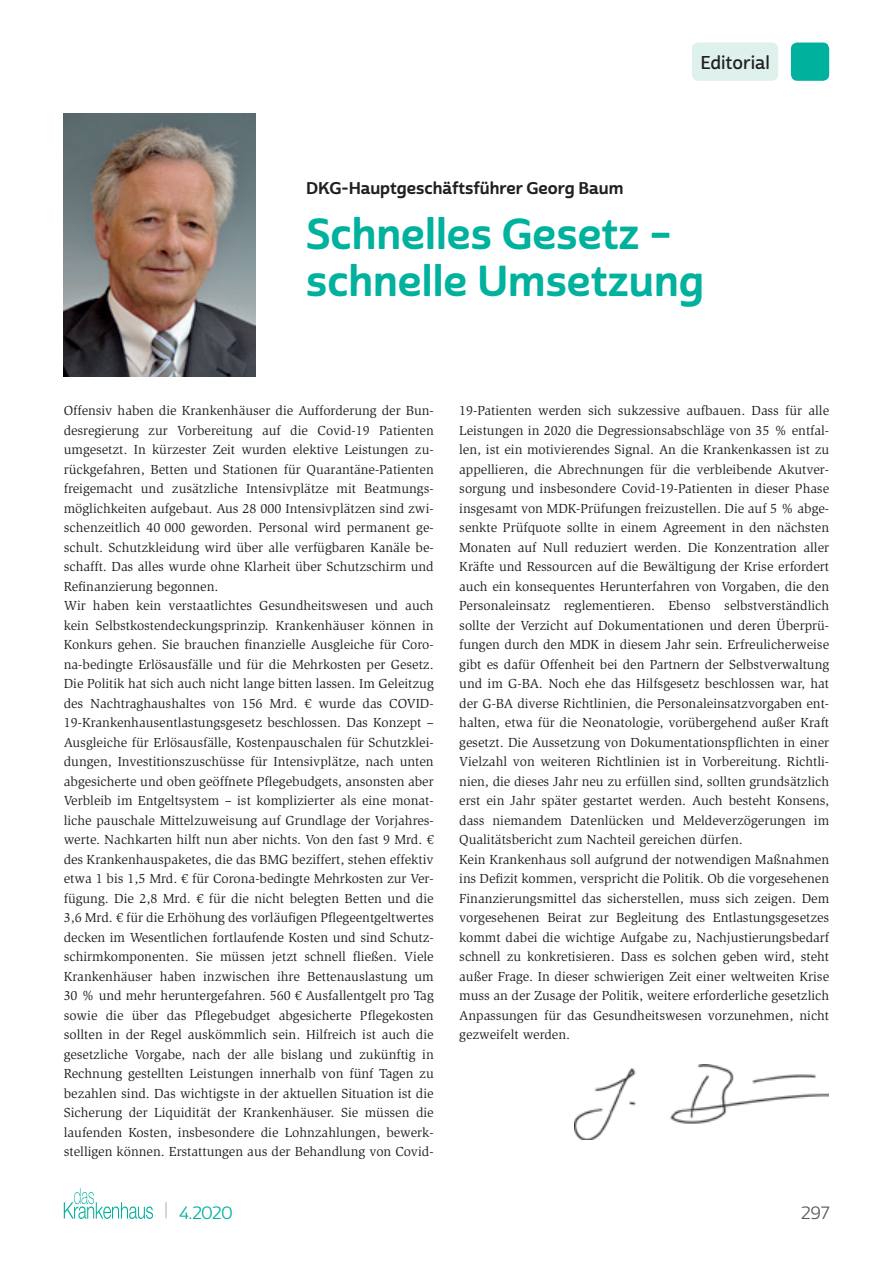
<style>
.page{position:relative;width:893px;height:1263px;background:#fff}
.page>*{position:absolute;margin:0;border:0;box-sizing:border-box;transform-origin:0 0}
.t1{font:42px/46.5px "Cabrito Sans Nor Bol";color:#00b19d}
.t2{font:18px "Cabrito Sans Nor Dem";color:#231f20}
.t3{font:17.25px "Cabrito Sans Nor Reg";color:#00b19d}
.t4{font:17.25px "Cabrito Sans Nor Reg";color:#57585a}
.t5{font:16.5px "Cabrito Sans Nor Bol";color:#231f20}
.t6{font:13.5px/19.5px "Slimbach Std";color:#231f20}
.s1{font-size:18.9px;color:#bcbdc0}
</style>
<div class="page">
<svg style="left:64px;top:1188px;width:89px;height:31px"></svg>
<div style="left:791px;top:43px;width:38px;height:38px;background:#00b19d;border-radius:6px"></div>
<div style="left:692px;top:43px;width:86px;height:38px;background:#def1ed;border-radius:6px"></div>
<img style="left:574px;top:1064px;width:255px;height:76px">
<img style="left:64px;top:113px;width:191px;height:263px">
<h2 class="t2" style="left:700px;top:51px;width:71px">Editorial</h2>
<p class="t5" style="left:306px;top:178px;width:319px">DKG-Hauptgeschäftsführer Georg Baum</p>
<h1 class="t1" style="left:306px;top:212px;width:400px">Schnelles Gesetz – schnelle Umsetzung</h1>
<p class="t6" style="left:64px;top:401px;width:371px">Offensiv haben die Krankenhäuser die Aufforderung der Bun&shy;desregierung zur Vorbereitung auf die Covid-19 Patienten umgesetzt. In kürzester Zeit wurden elektive Leistungen zu&shy;rückgefahren, Betten und Stationen für Quarantäne-Patienten freigemacht und zusätzliche Intensivplätze mit Beatmungs&shy;möglichkeiten aufgebaut. Aus 28 000 Intensivplätzen sind zwi&shy;schenzeitlich 40 000 geworden. Personal wird permanent ge&shy;schult. Schutzkleidung wird über alle verfügbaren Kanäle be&shy;schafft. Das alles wurde ohne Klarheit über Schutzschirm und Refinanzierung begonnen.<br>Wir haben kein verstaatlichtes Gesundheitswesen und auch kein Selbstkostendeckungsprinzip. Krankenhäuser können in Konkurs gehen. Sie brauchen finanzielle Ausgleiche für Coro&shy;na-bedingte Erlösausfälle und für die Mehrkosten per Gesetz.<br>Die Politik hat sich auch nicht lange bitten lassen. Im Geleitzug des Nachtraghaushaltes von 156 Mrd. € wurde das COVID-19-Krankenhausentlastungsgesetz beschlossen. Das Konzept – Ausgleiche für Erlösausfälle, Kostenpauschalen für Schutzklei&shy;dungen, Investitionszuschüsse für Intensivplätze, nach unten abgesicherte und oben geöffnete Pflegebudgets, ansonsten aber Verbleib im Entgeltsystem – ist komplizierter als eine monat&shy;liche pauschale Mittelzuweisung auf Grundlage der Vorjahres&shy;werte. Nachkarten hilft nun aber nichts. Von den fast 9 Mrd. € des Krankenhauspaketes, die das BMG beziffert, stehen effektiv etwa 1 bis 1,5 Mrd. € für Corona-bedingte Mehrkosten zur Ver&shy;fügung. Die 2,8 Mrd. € für die nicht belegten Betten und die 3,6 Mrd. € für die Erhöhung des vorläufigen Pflegeentgeltwertes decken im Wesentlichen fortlaufende Kosten und sind Schutz&shy;schirmkomponenten. Sie müssen jetzt schnell fließen. Viele Krankenhäuser haben inzwischen ihre Bettenauslastung um 30 % und mehr heruntergefahren. 560 € Ausfallentgelt pro Tag sowie die über das Pflegebudget abgesicherte Pflegekosten sollten in der Regel auskömmlich sein. Hilfreich ist auch die gesetzliche Vorgabe, nach der alle bislang und zukünftig in Rechnung gestellten Leistungen innerhalb von fünf Tagen zu bezahlen sind. Das wichtigste in der aktuellen Situation ist die Sicherung der Liquidität der Krankenhäuser. Sie müssen die laufenden Kosten, insbesondere die Lohnzahlungen, bewerk&shy;stelligen können. Erstattungen aus der Behandlung von Covid-</p>
<p class="t6" style="left:459px;top:401px;width:371px">19-Patienten werden sich sukzessive aufbauen. Dass für alle Leistungen in 2020 die Degressionsabschläge von 35 % entfal&shy;len, ist ein motivierendes Signal. An die Krankenkassen ist zu appellieren, die Abrechnungen für die verbleibende Akutver&shy;sorgung und insbesondere Covid-19-Patienten in dieser Phase insgesamt von MDK-Prüfungen freizustellen. Die auf 5 % abge&shy;senkte Prüfquote sollte in einem Agreement in den nächsten Monaten auf Null reduziert werden. Die Konzentration aller Kräfte und Ressourcen auf die Bewältigung der Krise erfordert auch ein konsequentes Herunterfahren von Vorgaben, die den Personaleinsatz reglementieren. Ebenso selbstverständlich sollte der Verzicht auf Dokumentationen und deren Überprü&shy;fungen durch den MDK in diesem Jahr sein. Erfreulicherweise gibt es dafür Offenheit bei den Partnern der Selbstverwaltung und im G-BA. Noch ehe das Hilfsgesetz beschlossen war, hat der G-BA diverse Richtlinien, die Personaleinsatzvorgaben ent&shy;halten, etwa für die Neonatologie, vorübergehend außer Kraft gesetzt. Die Aussetzung von Dokumentationspflichten in einer Vielzahl von weiteren Richtlinien ist in Vorbereitung. Richtli&shy;nien, die dieses Jahr neu zu erfüllen sind, sollten grundsätzlich erst ein Jahr später gestartet werden. Auch besteht Konsens, dass niemandem Datenlücken und Meldeverzögerungen im Qualitätsbericht zum Nachteil gereichen dürfen.<br>Kein Krankenhaus soll aufgrund der notwendigen Maßnahmen ins Defizit kommen, verspricht die Politik. Ob die vorgesehenen Finanzierungsmittel das sicherstellen, muss sich zeigen. Dem vorgesehenen Beirat zur Begleitung des Entlastungsgesetzes kommt dabei die wichtige Aufgabe zu, Nachjustierungsbedarf schnell zu konkretisieren. Dass es solchen geben wird, steht außer Frage. In dieser schwierigen Zeit einer weltweiten Krise muss an der Zusage der Politik, weitere erforderliche gesetzlich Anpassungen für das Gesundheitswesen vorzunehmen, nicht gezweifelt werden.</p>
<p class="t3" style="left:164px;top:1202px;width:70px"><span class="s1">|</span> 4.2020</p>
<p class="t4" style="left:802px;top:1202px;width:29px">297</p>
</div>
